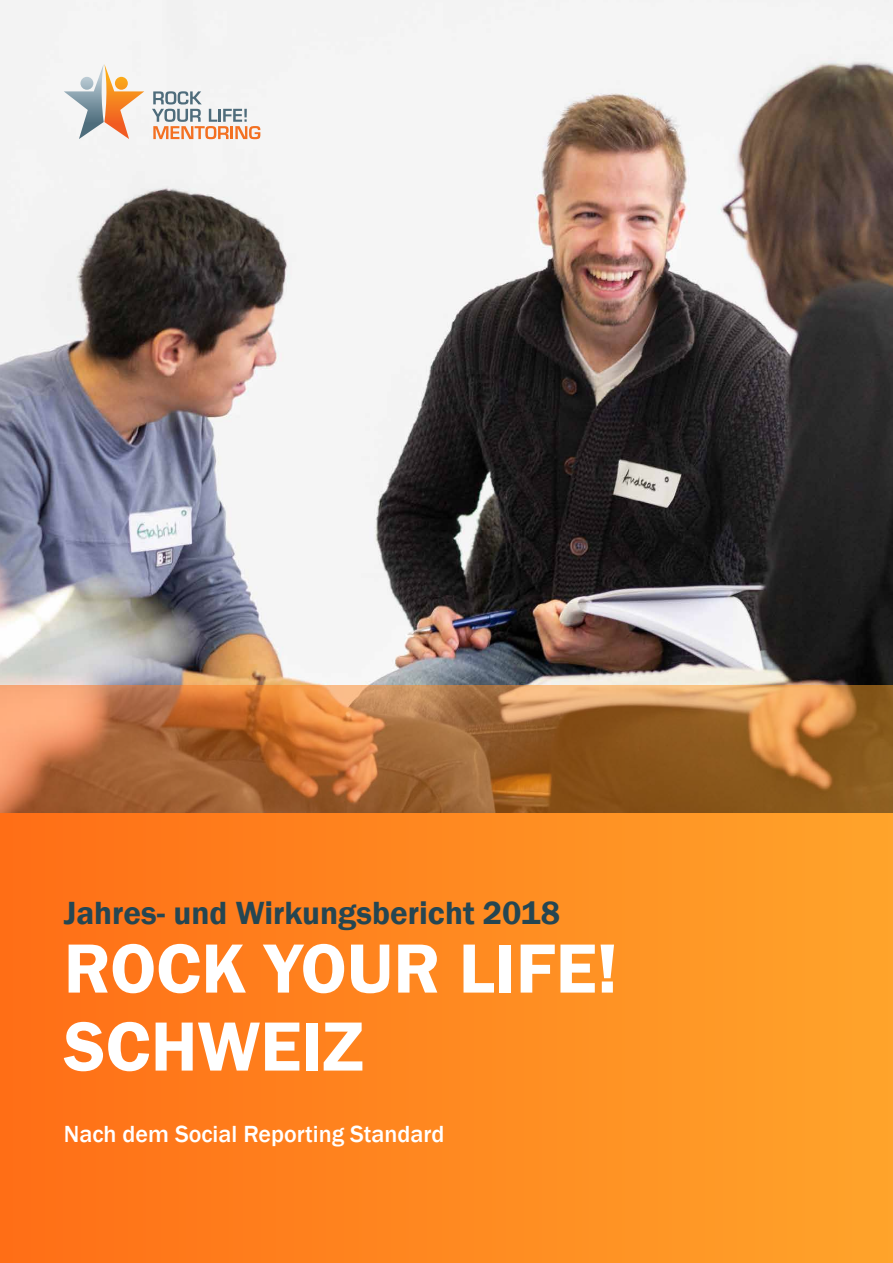
<style>
.page{position:relative;width:893px;height:1263px;background:#fff}
.page>*{position:absolute;margin:0;border:0;box-sizing:border-box;transform-origin:0 0}
.t1{font:600 72px/78px "Franklin Gothic";color:#fff}
.t2{font:600 33px "Franklin Gothic";color:#254652}
.t3{font:500 24px "Franklin Gothic";color:#fff}
</style>
<div class="page">
<img style="left:0;top:0;width:893px;height:685px">
<div style="left:0;top:814px;width:893px;height:449px;background:linear-gradient(to right,#ff6e16,#ffa42b)"></div>
<svg style="left:64px;top:64px;width:80px;height:75px"></svg>
<svg style="left:152px;top:91px;width:108px;height:48px"></svg>
<svg style="left:0;top:685px;width:893px;height:129px;background:#b06f38"></svg>
<h2 class="t2" style="left:64px;top:893px;width:498px">Jahres- und Wirkungsbericht 2018</h2>
<h1 class="t1" style="left:64px;top:930px;width:556px">ROCK YOUR LIFE!<br>SCHWEIZ</h1>
<p class="t3" style="left:64px;top:1119px;width:382px">Nach dem Social Reporting Standard</p>
</div>
